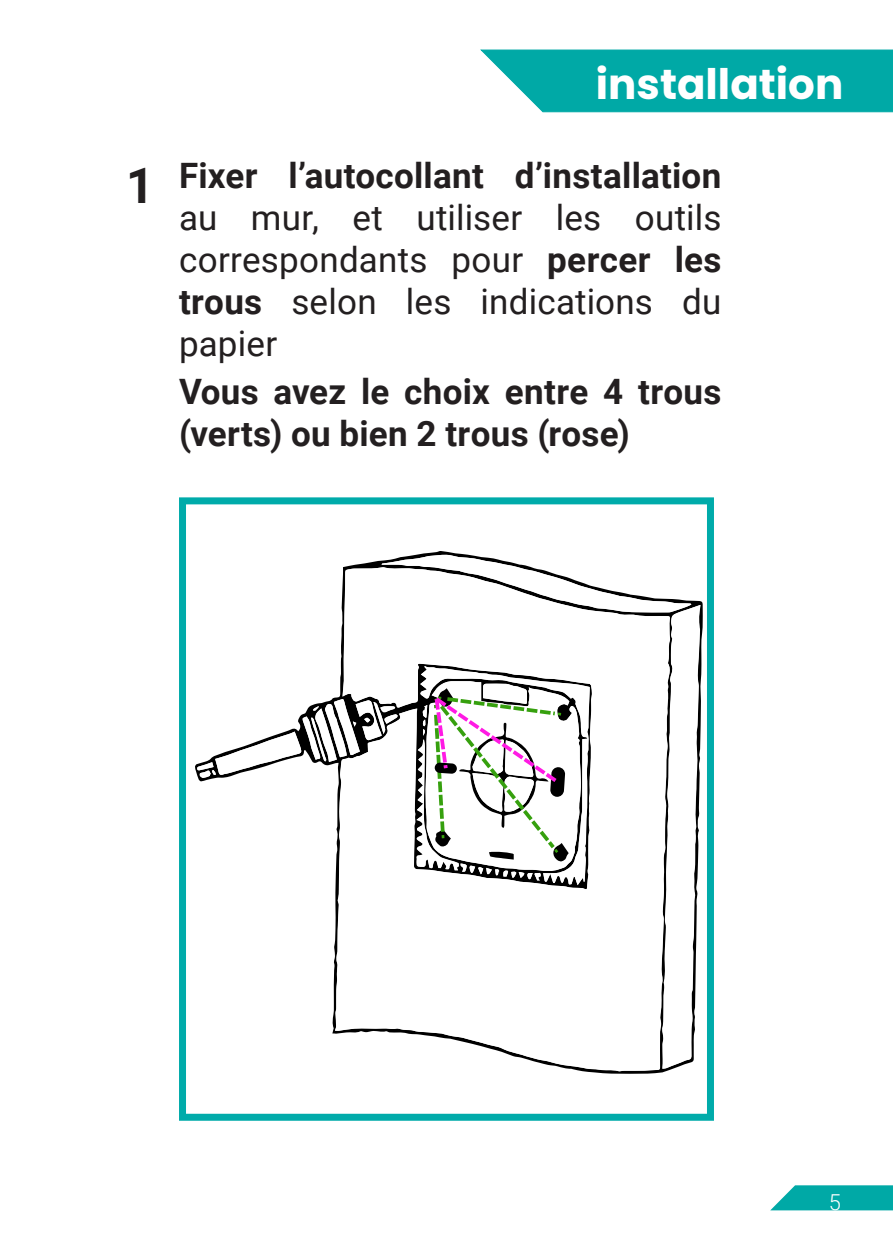
<style>
.page{position:relative;width:893px;height:1260px;background:#fff}
.page>*{position:absolute;margin:0;border:0;box-sizing:border-box;transform-origin:0 0}
.Numero{font:700 49px "Roboto";color:#231f20}
.Titre_partie{font:700 42px "Poppins";color:#fff}
.Corps_de_texte{font:35px/42px "Roboto";letter-spacing:.005em;color:#231f20;text-align:justify}
.Corps_de_texte-2{font:700 35px/42px "Roboto";letter-spacing:.01em;color:#231f20}
.t1{font:300 22.05px "Roboto";color:#fff}
.s1{font-weight:700}
</style>
<div class="page">
<svg style="left:770px;top:1185px;width:123px;height:25px;background:#1db2b0"></svg>
<svg style="left:480px;top:49px;width:413px;height:64px;background:#17b0ae"></svg>
<svg style="left:197px;top:555px;width:504px;height:514px"></svg>
<div style="left:179px;top:497px;width:535px;height:624px;border:7px solid #00abaa"></div>
<p class="Titre_partie" style="left:596px;top:60px;width:249px">installation</p>
<p class="Numero" style="left:126px;top:151px;width:30px">1</p>
<p class="Corps_de_texte" style="left:179px;top:154px;width:544px"><span class="s1">Fixer l’autocollant d’installation </span>au mur, et utiliser les outils correspondants pour <span class="s1">percer les trous</span> selon les indications du papier</p>
<p class="Corps_de_texte-2" style="left:179px;top:369px;width:544px">Vous avez le choix entre 4 trous (verts) ou bien 2 trous (rose)</p>
<p class="t1" style="left:829px;top:1187px;width:14px">5</p>
</div>
